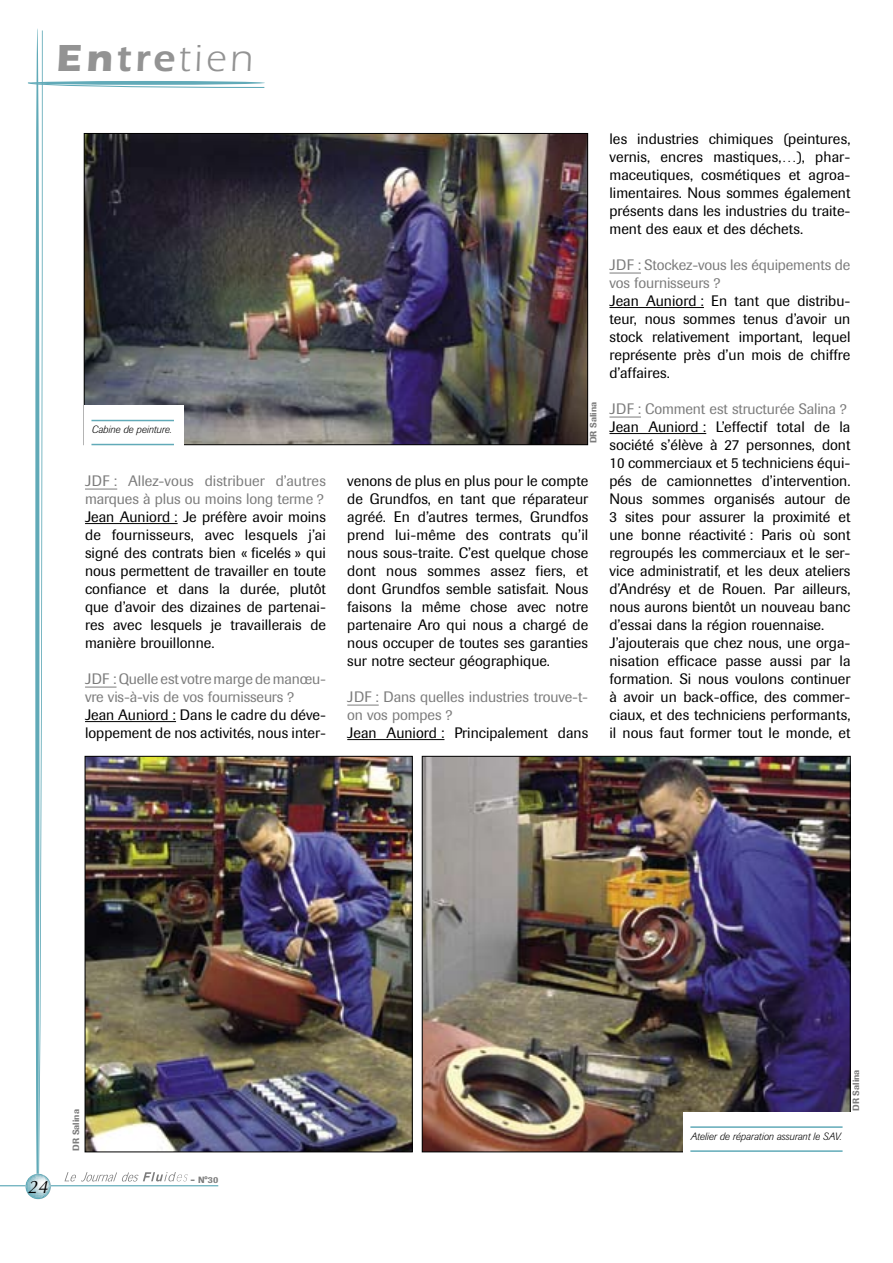
<style>
.page{position:relative;width:893px;height:1263px;background:#fff}
.page>*{position:absolute;margin:0;border:0;box-sizing:border-box;transform-origin:0 0}
.t1{font:39px "Itc Eras";color:#939393}
.t2{font:italic 18px "Optima";color:#000}
.t3{font:15px/18px "Imago";color:#000;text-align:justify}
.t4{font:15px/18px "Imago";letter-spacing:-.01em;color:#7c7c7c}
.t5{font:italic 300 10.5px "Imago";color:#000}
.t6{font:500 9px "Imago";color:#7c7c7c}
.s1{font-weight:700}
.s2{font-weight:600}
.s3{font-size:10.5px}
</style>
<div class="page">
<hr style="left:0;top:1185px;width:218px;height:1px;background:#61aab8">
<svg style="left:25px;top:28px;width:240px;height:1171px"></svg>
<hr style="left:85px;top:489px;width:32px;height:1px;background:#7c7c7c">
<hr style="left:85px;top:523px;width:93px;height:1px;background:#000">
<hr style="left:85px;top:687px;width:31px;height:1px;background:#7c7c7c">
<hr style="left:85px;top:721px;width:91px;height:1px;background:#000">
<hr style="left:347px;top:705px;width:32px;height:1px;background:#7c7c7c">
<hr style="left:347px;top:739px;width:97px;height:1px;background:#000">
<hr style="left:609px;top:273px;width:32px;height:1px;background:#7c7c7c">
<hr style="left:609px;top:307px;width:95px;height:1px;background:#000">
<hr style="left:609px;top:417px;width:32px;height:1px;background:#7c7c7c">
<hr style="left:609px;top:433px;width:97px;height:1px;background:#000">
<img style="left:87px;top:758px;width:323px;height:392px">
<div style="left:85px;top:756px;width:327px;height:396px;border:1px solid #000"></div>
<img style="left:86px;top:135px;width:500px;height:308px">
<div style="left:84px;top:406px;width:100px;height:47px;background:#fff"></div>
<hr style="left:91px;top:420px;width:83px;height:1px;background:#61aab8">
<hr style="left:91px;top:444px;width:83px;height:1px;background:#61aab8">
<img style="left:424px;top:758px;width:424px;height:392px">
<div style="left:683px;top:1112px;width:167px;height:47px;background:#fff"></div>
<hr style="left:690px;top:1126px;width:152px;height:2px;background:#61aab8">
<hr style="left:690px;top:1150px;width:152px;height:2px;background:#61aab8">
<h1 class="t1" style="left:56px;top:36px;width:198px"><span class="s1">En</span><span class="s2">tre</span>tien</h1>
<p class="t5" style="left:91px;top:424px;width:82px">Cabine de peinture.</p>
<p class="t4" style="left:85px;top:472px;width:242px">JDF : Allez-vous distribuer d’autres marques à plus ou moins long terme ?</p>
<p class="t3" style="left:85px;top:508px;width:242px">Jean Auniord : Je préfère avoir moins de fournisseurs, avec lesquels j’ai signé des contrats bien « ficelés » qui nous permettent de travailler en toute confiance et dans la durée, plutôt que d’avoir des dizaines de partenai&shy;res avec lesquels je travaillerais de manière brouillonne.</p>
<p class="t4" style="left:85px;top:670px;width:242px">JDF : Quelle est votre marge de manœu&shy;vre vis-à-vis de vos fournisseurs ?</p>
<p class="t3" style="left:85px;top:706px;width:242px">Jean Auniord : Dans le cadre du déve&shy;loppement de nos activités, nous inter-</p>
<p class="t6" style="left:588px;top:443px;width:43px;rotate:-90deg">DR Salina</p>
<p class="t3" style="left:347px;top:472px;width:243px">venons de plus en plus pour le compte de Grundfos, en tant que réparateur agréé. En d’autres termes, Grundfos prend lui-même des contrats qu’il nous sous-traite. C’est quelque chose dont nous sommes assez fiers, et dont Grundfos semble satisfait. Nous faisons la même chose avec notre partenaire Aro qui nous a chargé de nous occuper de toutes ses garanties sur notre secteur géographique.</p>
<p class="t4" style="left:347px;top:688px;width:242px">JDF : Dans quelles industries trouve-t&shy;on vos pompes ?</p>
<p class="t3" style="left:347px;top:724px;width:242px">Jean Auniord : Principalement dans</p>
<p class="t3" style="left:609px;top:130px;width:242px">les industries chimiques (peintures, vernis, encres mastiques,…), phar&shy;maceutiques, cosmétiques et agroa&shy;limentaires. Nous sommes également présents dans les industries du traite&shy;ment des eaux et des déchets.</p>
<p class="t4" style="left:609px;top:256px;width:242px">JDF : Stockez-vous les équipements de vos fournisseurs ?</p>
<p class="t3" style="left:609px;top:292px;width:242px">Jean Auniord : En tant que distribu&shy;teur, nous sommes tenus d’avoir un stock relativement important, lequel représente près d’un mois de chiffre d’affaires.</p>
<p class="t4" style="left:609px;top:400px;width:239px">JDF : Comment est structurée Salina ?</p>
<p class="t3" style="left:609px;top:418px;width:242px;text-align:left">Jean Auniord : L’effectif total de la société s’élève à 27 personnes, dont 10 commerciaux et 5 techniciens équi&shy;pés de camionnettes d’intervention.<br>Nous sommes organisés autour de 3 sites pour assurer la proximité et une bonne réactivité : Paris où sont regroupés les commerciaux et le ser&shy;vice administratif, et les deux ateliers d’Andrésy et de Rouen. Par ailleurs, nous aurons bientôt un nouveau banc d’essai dans la région rouennaise.<br>J’ajouterais que chez nous, une orga&shy;nisation efficace passe aussi par la formation. Si nous voulons continuer à avoir un back-office, des commer&shy;ciaux, et des techniciens performants, il nous faut former tout le monde, et</p>
<p class="t2" style="left:28px;top:1176px;width:22px">24</p>
<p class="t6" style="left:71px;top:1150px;width:43px;rotate:-90deg">DR Salina</p>
<p class="t6" style="left:190px;top:1174px;width:30px"><span class="s3">-</span> N°30</p>
<p class="t5" style="left:690px;top:1130px;width:153px">Atelier de réparation assurant le SAV.</p>
<p class="t6" style="left:850px;top:1111px;width:43px;rotate:-90deg">DR Salina</p>
</div>
